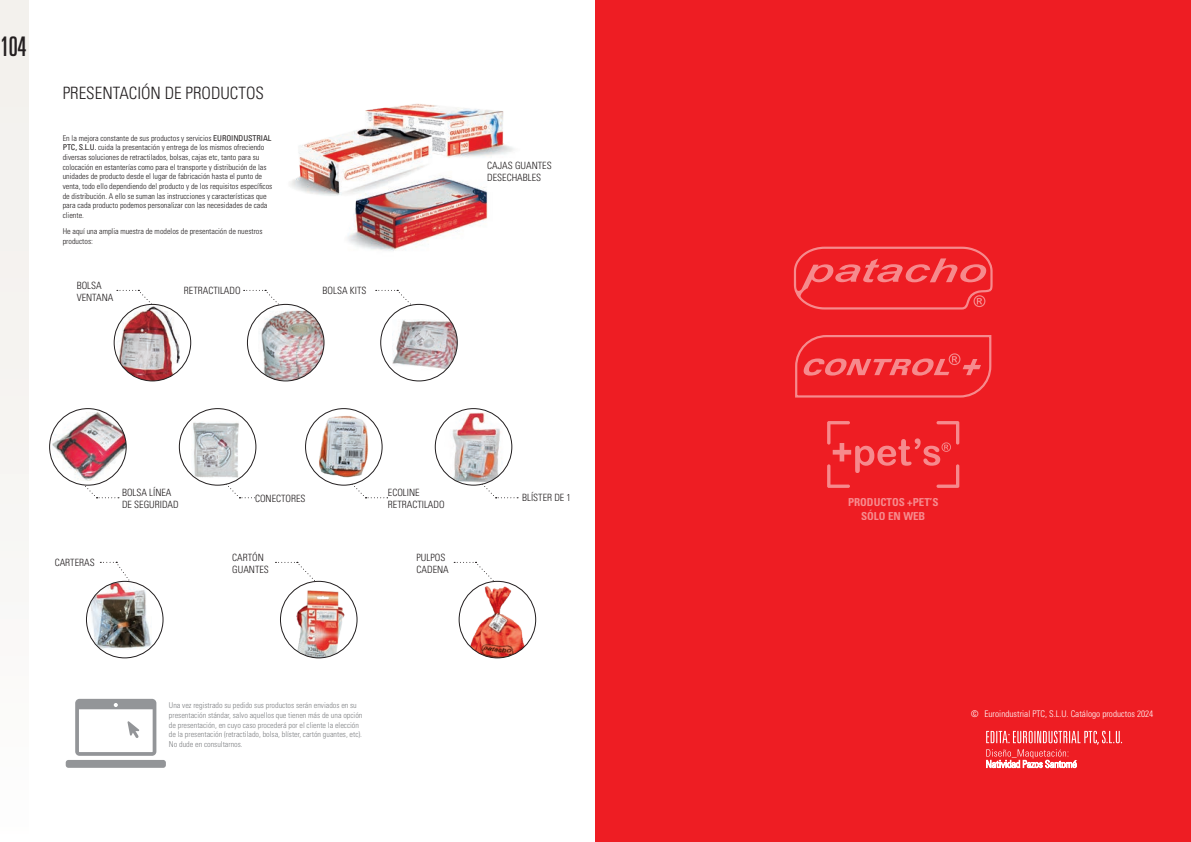
<style>
.page{position:relative;width:1191px;height:842px;background:#fff}
.page>*{position:absolute;margin:0;border:0;box-sizing:border-box;transform-origin:0 0}
.t1{font:ultra-condensed 27px "Univers LT Std";color:#231f20;scale:.9 1}
.t2{font:300 condensed 17px "Univers LT Std";color:#231f20}
.t3{font:700 condensed 11px/13.2px "Univers LT Std";color:#fff;text-align:center}
.TEXT{font:300 condensed 10px/12px "Univers LT Std";color:#231f20}
.t4{font:300 condensed 9.2px "Univers LT Std";color:#fff}
.t5{font:300 condensed 8px/9.6px "Univers LT Std";color:#231f20}
.t6{font:300 condensed 8px/9.6px "Univers LT Std";color:#808285}
.s1{font-weight:400}
</style>
<div class="page">
<div style="left:0;top:0;width:28px;height:842px;background:#f6f4f1"></div>
<svg style="left:75px;top:481px;width:44px;height:17px"></svg>
<svg style="left:50px;top:409px;width:76px;height:76px"></svg>
<img style="left:52px;top:412px;width:74px;height:69px">
<div style="left:49px;top:408px;width:77px;height:77px;border:1px solid #231f20;border-radius:50%"></div>
<svg style="left:117px;top:290px;width:44px;height:16px"></svg>
<img style="left:116px;top:306px;width:64px;height:75px">
<div style="left:114px;top:304px;width:77px;height:77px;border:1px solid #231f20;border-radius:50%"></div>
<svg style="left:244px;top:290px;width:43px;height:16px"></svg>
<img style="left:258px;top:306px;width:66px;height:74px">
<div style="left:247px;top:304px;width:77px;height:77px;border:1px solid #231f20;border-radius:50%"></div>
<svg style="left:376px;top:290px;width:43px;height:23px"></svg>
<div style="left:381px;top:304px;width:76px;height:77px;background:#fff;border-radius:50%"></div>
<img style="left:392px;top:319px;width:65px;height:51px">
<div style="left:380px;top:304px;width:77px;height:77px;border:1px solid #231f20;border-radius:50%"></div>
<svg style="left:218px;top:475px;width:37px;height:23px"></svg>
<div style="left:179px;top:409px;width:77px;height:76px;background:#fff;border-radius:50%"></div>
<img style="left:191px;top:422px;width:48px;height:56px">
<div style="left:179px;top:408px;width:77px;height:77px;border:1px solid #231f20;border-radius:50%"></div>
<svg style="left:344px;top:478px;width:44px;height:20px"></svg>
<svg style="left:474px;top:485px;width:44px;height:13px"></svg>
<div style="left:305px;top:409px;width:77px;height:76px;background:#fff;border-radius:50%"></div>
<img style="left:317px;top:415px;width:54px;height:63px">
<div style="left:305px;top:408px;width:77px;height:77px;border:1px solid #231f20;border-radius:50%"></div>
<img style="left:444px;top:412px;width:59px;height:73px">
<div style="left:435px;top:408px;width:77px;height:77px;border:1px solid #231f20;border-radius:50%"></div>
<svg style="left:100px;top:562px;width:33px;height:21px"></svg>
<img style="left:89px;top:583px;width:63px;height:67px">
<div style="left:86px;top:581px;width:77px;height:77px;border:1px solid #231f20;border-radius:50%"></div>
<svg style="left:275px;top:562px;width:44px;height:23px"></svg>
<div style="left:280px;top:581px;width:77px;height:77px;background:#fff;border-radius:50%"></div>
<img style="left:291px;top:588px;width:56px;height:70px">
<div style="left:280px;top:581px;width:77px;height:77px;border:1px solid #231f20;border-radius:50%"></div>
<div style="left:66px;top:760px;width:100px;height:8px;background:#939598;border-radius:3px"></div>
<svg style="left:75px;top:699px;width:81px;height:57px"></svg>
<svg style="left:454px;top:562px;width:44px;height:23px"></svg>
<img style="left:459px;top:586px;width:76px;height:72px">
<div style="left:459px;top:581px;width:77px;height:77px;border:1px solid #231f20;border-radius:50%"></div>
<img style="left:348px;top:199px;width:140px;height:52px">
<img style="left:290px;top:103px;width:224px;height:96px">
<div style="left:595px;top:0;width:596px;height:842px;background:#ee1d23"></div>
<svg style="left:986px;top:731px;width:136px;height:38px"></svg>
<svg style="left:795px;top:335px;width:197px;height:63px"></svg>
<svg style="left:827px;top:421px;width:132px;height:67px"></svg>
<svg style="left:794px;top:247px;width:198px;height:63px"></svg>
<p class="t1" style="left:0;top:31px;width:31px">104</p>
<p class="t2" style="left:63px;top:83px;width:203px">PRESENTACIÓN DE PRODUCTOS</p>
<p class="t5" style="left:63px;top:133px;width:211px">En la mejora constante de sus productos y servicios <span class="s1">EUROINDUSTRIAL PTC, S.L.U.</span> cuida la presentación y entrega de los mismos ofreciendo diversas soluciones de retractilados, bolsas, cajas etc, tanto para su colocación en estanterías como para el transporte y distribución de las unidades de producto desde el lugar de fabricación hasta el punto de venta, todo ello dependiendo del producto y de los requisitos específicos de distribución. A ello se suman las instrucciones y características que para cada producto podemos personalizar con las necesidades de cada cliente.</p>
<p class="t5" style="left:63px;top:227px;width:201px">He aquí una amplia muestra de modelos de presentación de nuestros productos:</p>
<p class="TEXT" style="left:77px;top:279px;width:38px">BOLSA<br>VENTANA</p>
<p class="TEXT" style="left:184px;top:284px;width:58px">RETRACTILADO</p>
<p class="TEXT" style="left:322px;top:284px;width:45px">BOLSA KITS</p>
<p class="TEXT" style="left:487px;top:159px;width:66px">CAJAS GUANTES<br>DESECHABLES</p>
<p class="TEXT" style="left:122px;top:486px;width:58px">BOLSA LÍNEA<br>DE SEGURIDAD</p>
<p class="TEXT" style="left:522px;top:491px;width:50px">BLÍSTER DE 1</p>
<p class="TEXT" style="left:255px;top:492px;width:52px">CONECTORES</p>
<p class="TEXT" style="left:388px;top:486px;width:58px">ECOLINE<br>RETRACTILADO</p>
<p class="TEXT" style="left:55px;top:557px;width:41px">CARTERAS</p>
<p class="TEXT" style="left:232px;top:551px;width:38px">CARTÓN<br>GUANTES</p>
<p class="t6" style="left:169px;top:701px;width:195px">Una vez registrado su pedido sus productos serán enviados en su presentación stándar, salvo aquellos que tienen más de una opción de presentación, en cuyo caso procederá por el cliente la elección de la presentación (retractilado, bolsa, blíster, cartón guantes, etc).<br>No dude en consultarnos.</p>
<p class="TEXT" style="left:416px;top:551px;width:34px">PULPOS<br>CADENA</p>
<h3 class="t3" style="left:848px;top:496px;width:92px">PRODUCTOS +PET’S<br>SÓLO EN WEB</h3>
<p class="t4" style="left:971px;top:708px;width:184px"><span class="s1">©</span> Euroindustrial PTC, S.L.U. Catálogo productos 2024</p>
</div>
